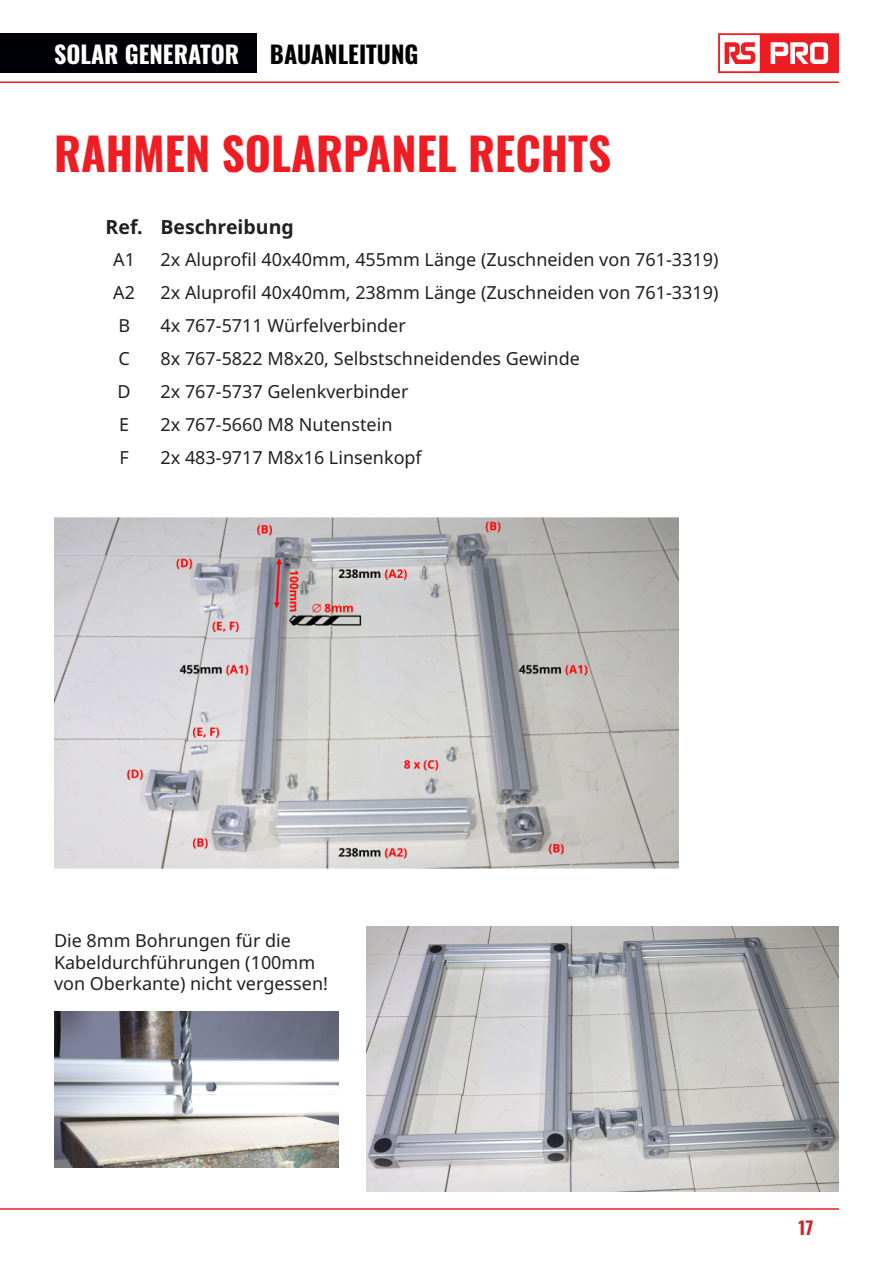
<style>
.page{position:relative;width:893px;height:1263px;background:#fff}
.page>*{position:absolute;margin:0;border:0;box-sizing:border-box;transform-origin:0 0}
.Category_H1{font:700 45px "Oswald";color:#ee1d23}
.t1{font:700 24px "Oswald";color:#fff}
.t2{font:700 24px "Oswald";color:#000}
.t3{font:700 19.5px "Noto Sans";color:#231f20}
.t4{font:18px/21.6px "Noto Sans";color:#231f20}
.t5{font:700 18px "Oswald";color:#d1232a}
</style>
<div class="page">
<svg style="left:718px;top:33px;width:121px;height:40px"></svg>
<div style="left:0;top:33px;width:257px;height:40px;background:#000007"></div>
<hr style="left:0;top:81px;width:839px;height:2px;background:#ee1d23">
<hr style="left:0;top:1208px;width:839px;height:2px;background:#ee1d23">
<img style="left:54px;top:1012px;width:284px;height:155px">
<img style="left:366px;top:926px;width:473px;height:265px">
<img style="left:54px;top:517px;width:624px;height:351px">
<h2 class="t1" style="left:54px;top:42px;width:187px">SOLAR GENERATOR</h2>
<h2 class="t2" style="left:270px;top:42px;width:150px">BAUANLEITUNG</h2>
<p class="Category_H1" style="left:54px;top:130px;width:559px">RAHMEN SOLARPANEL RECHTS</p>
<p class="t3" style="left:106px;top:216px;width:39px">Ref.</p>
<p class="t3" style="left:160px;top:216px;width:135px">Beschreibung</p>
<p class="t4" style="left:113px;top:249px;width:23px">A1</p>
<p class="t4" style="left:160px;top:249px;width:559px">2x Aluprofil 40x40mm, 455mm Länge (Zuschneiden von 761-3319)</p>
<p class="t4" style="left:113px;top:282px;width:23px">A2</p>
<p class="t4" style="left:160px;top:282px;width:559px">2x Aluprofil 40x40mm, 238mm Länge (Zuschneiden von 761-3319)</p>
<p class="t4" style="left:118px;top:315px;width:13px">B</p>
<p class="t4" style="left:160px;top:315px;width:247px">4x 767-5711 Würfelverbinder</p>
<p class="t4" style="left:118px;top:348px;width:13px">C</p>
<p class="t4" style="left:160px;top:348px;width:421px">8x 767-5822 M8x20, Selbstschneidendes Gewinde</p>
<p class="t4" style="left:118px;top:381px;width:15px">D</p>
<p class="t4" style="left:160px;top:381px;width:250px">2x 767-5737 Gelenkverbinder</p>
<p class="t4" style="left:119px;top:414px;width:12px">E</p>
<p class="t4" style="left:160px;top:414px;width:233px">2x 767-5660 M8 Nutenstein</p>
<p class="t4" style="left:120px;top:447px;width:11px">F</p>
<p class="t4" style="left:160px;top:447px;width:263px">2x 483-9717 M8x16 Linsenkopf</p>
<p class="t4" style="left:54px;top:930px;width:275px">Die 8mm Bohrungen für die<br>Kabeldurchführungen (100mm von Oberkante) nicht vergessen!</p>
<p class="t5" style="left:798px;top:1218px;width:16px">17</p>
</div>
